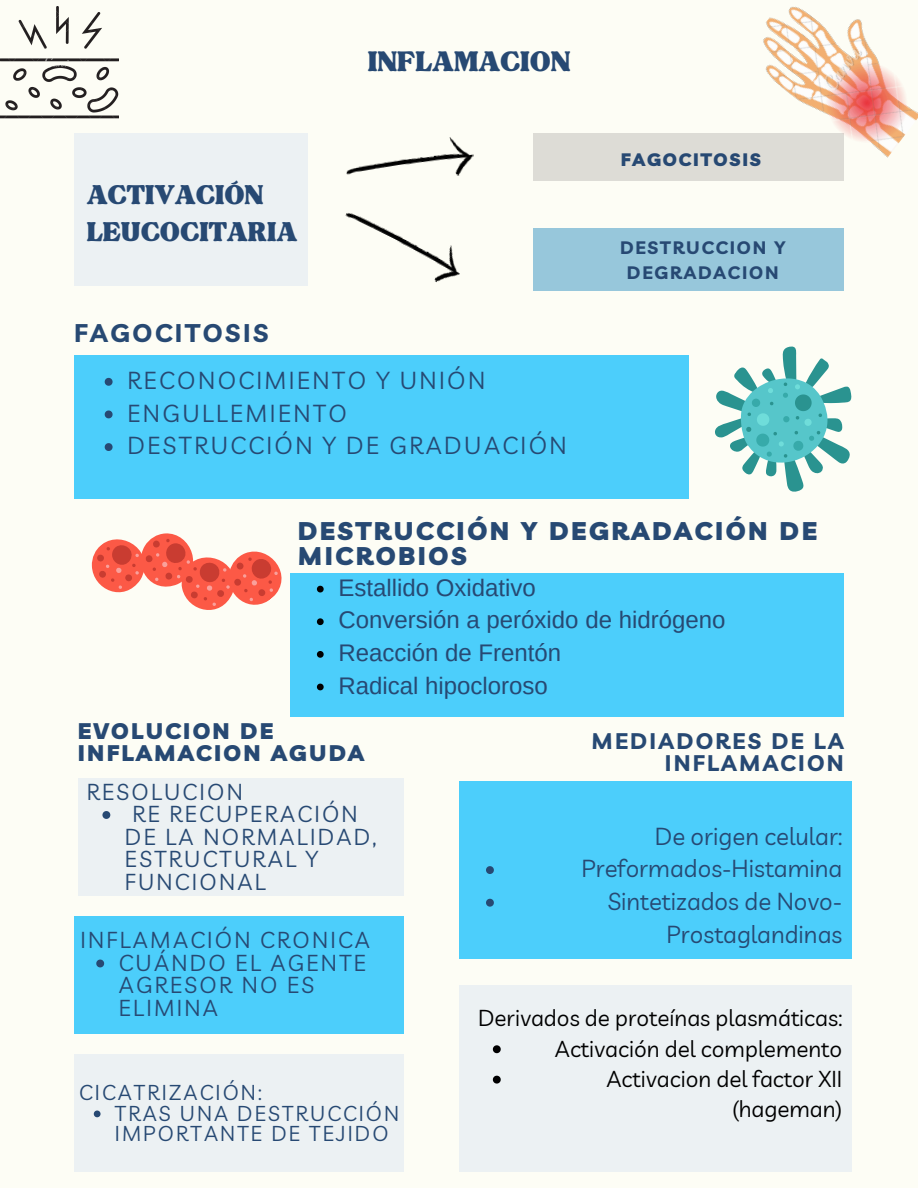
<style>
.page{position:relative;width:918px;height:1188px;background:#fdfdf5}
.page>*{position:absolute;margin:0;border:0;box-sizing:border-box;transform-origin:0 0}
.t1{font:39px "TAN Tangkiwood Display";color:#274973}
.t2{font:37.5px/37.2px "TAN Tangkiwood Display";color:#274973}
.t3{font:900 25.5px/24.8px "Livvic";letter-spacing:.1em;color:#274973}
.t4{font:700 25.5px "Livvic";letter-spacing:.1em;color:#274973}
.t5{font:24px "Arimo";color:#274973}
.t6{font:24px/32.7px "Livvic";color:#274973;text-align:right}
.t7{font:24px "Livvic";letter-spacing:.1em;color:#274973}
.t8{font:22.5px/22.5px "Livvic";letter-spacing:.1em;color:#274973}
.t9{font:22.5px/30.3px "Livvic";color:#000;text-align:right}
.t10{font:900 22.5px/22.5px "Livvic";letter-spacing:.1em;color:#274973}
.t11{font:700 22.5px/22.5px "Livvic";letter-spacing:.1em;color:#274973;text-align:right}
.t12{font:21px/20.2px "Livvic";letter-spacing:.1em;color:#274973}
.t13{font:700 18px/24.8px "Livvic";letter-spacing:.1em;color:#274973;text-align:center}
.t14{font:900 18px "Livvic";letter-spacing:.1em;color:#274973}
</style>
<div class="page">
<div style="left:533px;top:134px;width:311px;height:47px;background:#dddcd6"></div>
<div style="left:74px;top:134px;width:234px;height:152px;background:#ecf1f3"></div>
<div style="left:74px;top:355px;width:615px;height:144px;background:#4ccefb"></div>
<div style="left:74px;top:1054px;width:329px;height:118px;background:#ecf1f3"></div>
<img style="left:740px;top:6px;width:178px;height:152px">
<img style="left:0;top:7px;width:118px;height:111px">
<div style="left:533px;top:228px;width:311px;height:63px;background:#97c7db"></div>
<svg style="left:715px;top:346px;width:136px;height:146px"></svg>
<svg style="left:91px;top:533px;width:191px;height:77px"></svg>
<svg style="left:105px;top:378px;width:8px;height:8px"></svg>
<svg style="left:105px;top:411px;width:8px;height:7px"></svg>
<svg style="left:105px;top:443px;width:8px;height:8px"></svg>
<div style="left:74px;top:916px;width:329px;height:117px;background:#4ccefb"></div>
<div style="left:459px;top:985px;width:392px;height:187px;background:#ecf1f3"></div>
<div style="left:459px;top:781px;width:392px;height:178px;background:#4ccefb"></div>
<div style="left:78px;top:778px;width:325px;height:118px;background:#ecf1f3"></div>
<svg style="left:102px;top:811px;width:8px;height:8px"></svg>
<svg style="left:96px;top:960px;width:8px;height:7px"></svg>
<svg style="left:94px;top:1111px;width:7px;height:6px"></svg>
<svg style="left:486px;top:866px;width:8px;height:8px"></svg>
<svg style="left:486px;top:899px;width:8px;height:8px"></svg>
<svg style="left:493px;top:1045px;width:8px;height:8px"></svg>
<svg style="left:493px;top:1076px;width:8px;height:8px"></svg>
<img style="left:346px;top:137px;width:128px;height:39px">
<img style="left:345px;top:213px;width:115px;height:70px">
<div style="left:290px;top:573px;width:554px;height:144px;background:#4ccefb"></div>
<svg style="left:317px;top:586px;width:7px;height:6px"></svg>
<svg style="left:317px;top:618px;width:7px;height:7px"></svg>
<svg style="left:317px;top:651px;width:7px;height:7px"></svg>
<svg style="left:317px;top:684px;width:7px;height:6px"></svg>
<p class="t2" style="left:87px;top:177px;width:212px">ACTIVACIÓN<br>LEUCOCITARIA</p>
<p class="t1" style="left:368px;top:47px;width:204px">INFLAMACION</p>
<p class="t4" style="left:74px;top:316px;width:196px">FAGOCITOSIS</p>
<p class="t7" style="left:127px;top:365px;width:359px">RECONOCIMIENTO Y UNIÓN</p>
<h2 class="t7" style="left:127px;top:398px;width:221px">ENGULLEMIENTO</h2>
<p class="t7" style="left:127px;top:430px;width:441px">DESTRUCCIÓN Y DE GRADUACIÓN</p>
<h1 class="t14" style="left:621px;top:148px;width:142px">FAGOCITOSIS</h1>
<p class="t13" style="left:620px;top:235px;width:167px">DESTRUCCION Y<br>DEGRADACION</p>
<h5 class="t3" style="left:298px;top:518px;width:521px">DESTRUCCIÓN Y DEGRADACIÓN DE<br>MICROBIOS</h5>
<p class="t5" style="left:339px;top:574px;width:199px">Estallido Oxidativo</p>
<h3 class="t5" style="left:339px;top:607px;width:388px">Conversión a peróxido de hidrógeno</h3>
<p class="t5" style="left:339px;top:639px;width:224px">Reacción de Frentón</p>
<p class="t5" style="left:339px;top:672px;width:211px">Radical hipocloroso</p>
<h6 class="t11" style="left:591px;top:729px;width:254px">MEDIADORES DE LA<br>INFLAMACION</h6>
<p class="t10" style="left:78px;top:719px;width:288px">EVOLUCION DE<br>INFLAMACION AGUDA</p>
<p class="t8" style="left:87px;top:780px;width:158px">RESOLUCION</p>
<p class="t8" style="left:125px;top:803px;width:253px;text-indent:7px">RE RECUPERACIÓN<br>DE LA NORMALIDAD,<br>ESTRUCTURAL Y<br>FUNCIONAL</p>
<h2 class="t8" style="left:81px;top:929px;width:291px">INFLAMACIÓN CRONICA</h2>
<p class="t8" style="left:119px;top:951px;width:249px">CUÁNDO EL AGENTE<br>AGRESOR NO ES<br>ELIMINA</p>
<h1 class="t3" style="left:99px;top:818px;width:152px">AGENDA 4</h1>
<p class="t12" style="left:79px;top:1082px;width:184px">CICATRIZACIÓN:</p>
<p class="t12" style="left:115px;top:1103px;width:286px">TRAS UNA DESTRUCCIÓN<br>IMPORTANTE DE TEJIDO</p>
<p class="t6" style="left:655px;top:819px;width:189px">De origen celular:</p>
<h4 class="t6" style="left:581px;top:852px;width:262px">Preformados-Histamina</h4>
<h4 class="t6" style="left:608px;top:885px;width:236px">Sintetizados de Novo-<br>Prostaglandinas</h4>
<h5 class="t9" style="left:478px;top:1003px;width:366px">Derivados de proteínas plasmáticas:</h5>
<p class="t9" style="left:555px;top:1033px;width:289px">Activación del complemento</p>
<h2 class="t9" style="left:606px;top:1063px;width:237px">Activacion del factor XII (hageman)</h2>
</div>
